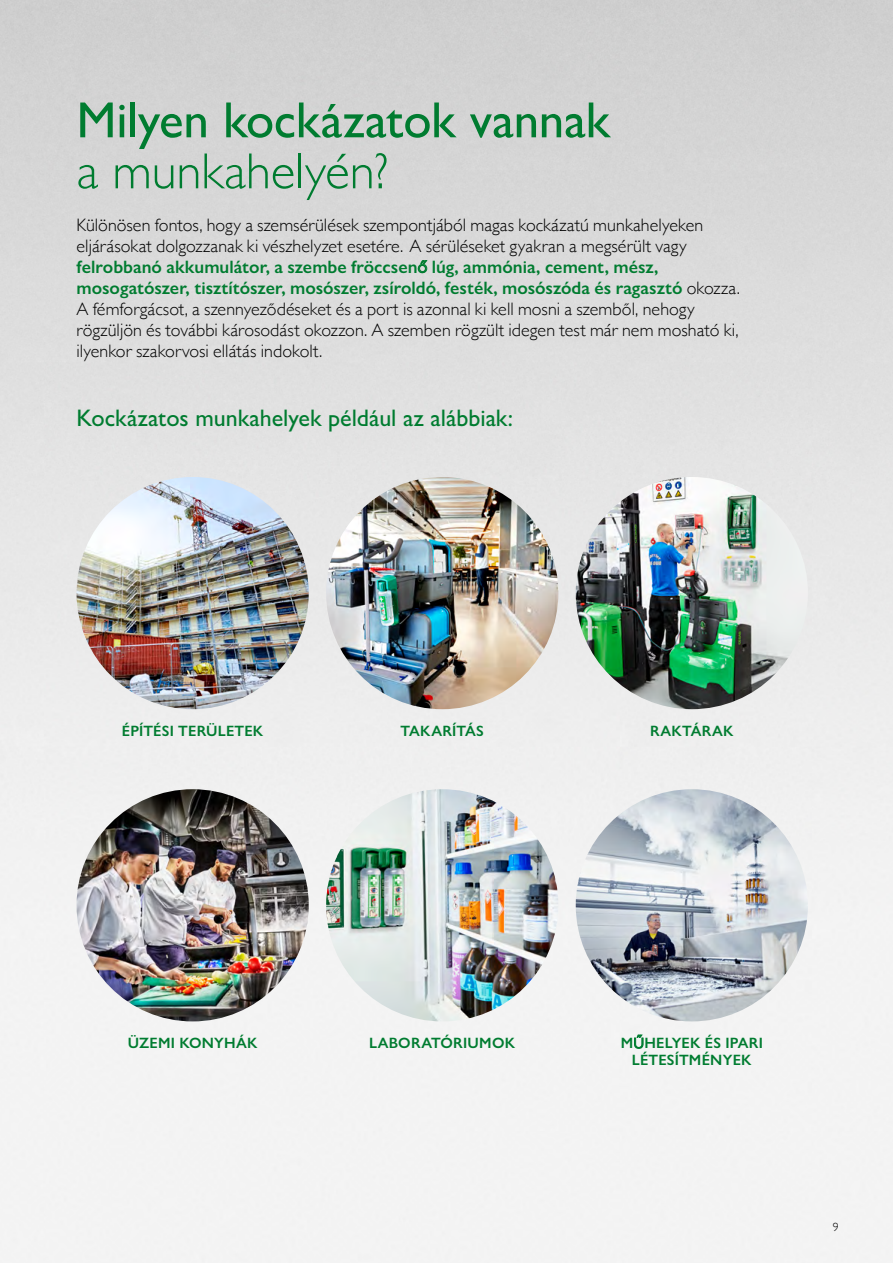
<style>
.page{position:relative;width:893px;height:1263px;background:#fff}
.page>*{position:absolute;margin:0;border:0;box-sizing:border-box;transform-origin:0 0}
.t1{font:500 51px "Gill Sans MT Pro";letter-spacing:-.005em;color:#007c30}
.t2{font:300 51px "Gill Sans";color:#007c30}
.t3{font:500 24px "Gill Sans MT Pro";color:#007c30}
.t4{font:300 18px/21px "Gill Sans";letter-spacing:.005em;color:#000}
.t5{font:600 18px/21px "Gill Sans Nova";color:#007c30}
.t6{font:600 15px/16.5px "Gill Sans Nova";letter-spacing:.015em;color:#007c30;text-align:center}
.t7{font:300 12px "Gill Sans";color:#000}
.s1{font-weight:400}
.s2{font-family:"Gill Sans";font-weight:300;color:#000}
</style>
<div class="page">
<img style="left:0;top:0;width:893px;height:1263px">
<img style="left:77px;top:789px;width:232px;height:232px;border-radius:116px">
<img style="left:326px;top:789px;width:232px;height:232px;border-radius:116px">
<img style="left:576px;top:789px;width:232px;height:232px;border-radius:116px">
<img style="left:326px;top:477px;width:232px;height:232px;border-radius:116px">
<img style="left:77px;top:477px;width:232px;height:232px;border-radius:116px">
<img style="left:576px;top:477px;width:232px;height:232px;border-radius:116px">
<h1 class="t1" style="left:77px;top:90px;width:535px">Milyen kockázatok vannak</h1>
<h1 class="t2" style="left:77px;top:131px;width:314px">a munkahelyén?</h1>
<p class="t4" style="left:77px;top:213px;width:628px">Különösen fontos, hogy a szemsérülések szempontjából magas kockázatú munkahelyeken eljárásokat dolgozzanak ki vészhelyzet esetére. A sérüléseket gyakran a megsérült vagy</p>
<p class="t5" style="left:77px;top:256px;width:665px">felrobbanó akkumulátor, a szembe fröccsen<span class="s1">ő</span> lúg, ammónia, cement, mész, mosogatószer, tisztítószer, mosószer, zsíroldó, festék, mosószóda és ragasztó <span class="s2">okozza.</span></p>
<p class="t4" style="left:77px;top:297px;width:664px">A fémforgácsot, a szennyeződéseket és a port is azonnal ki kell mosni a szemből, nehogy rögzüljön és további károsodást okozzon. A szemben rögzült idegen test már nem mosható ki, ilyenkor szakorvosi ellátás indokolt.</p>
<h2 class="t3" style="left:77px;top:404px;width:438px">Kockázatos munkahelyek például az alábbiak:</h2>
<p class="t6" style="left:122px;top:723px;width:143px">ÉPÍTÉSI TERÜLETEK</p>
<p class="t6" style="left:401px;top:723px;width:85px">TAKARÍTÁS</p>
<p class="t6" style="left:650px;top:723px;width:85px">RAKTÁRAK</p>
<p class="t6" style="left:128px;top:1035px;width:131px">ÜZEMI KONYHÁK</p>
<p class="t6" style="left:369px;top:1035px;width:147px">LABORATÓRIUMOK</p>
<p class="t6" style="left:621px;top:1035px;width:144px">M<span class="s1">Ű</span>HELYEK ÉS IPARI<br>LÉTESÍTMÉNYEK</p>
<p class="t7" style="left:833px;top:1218px;width:7px">9</p>
</div>
